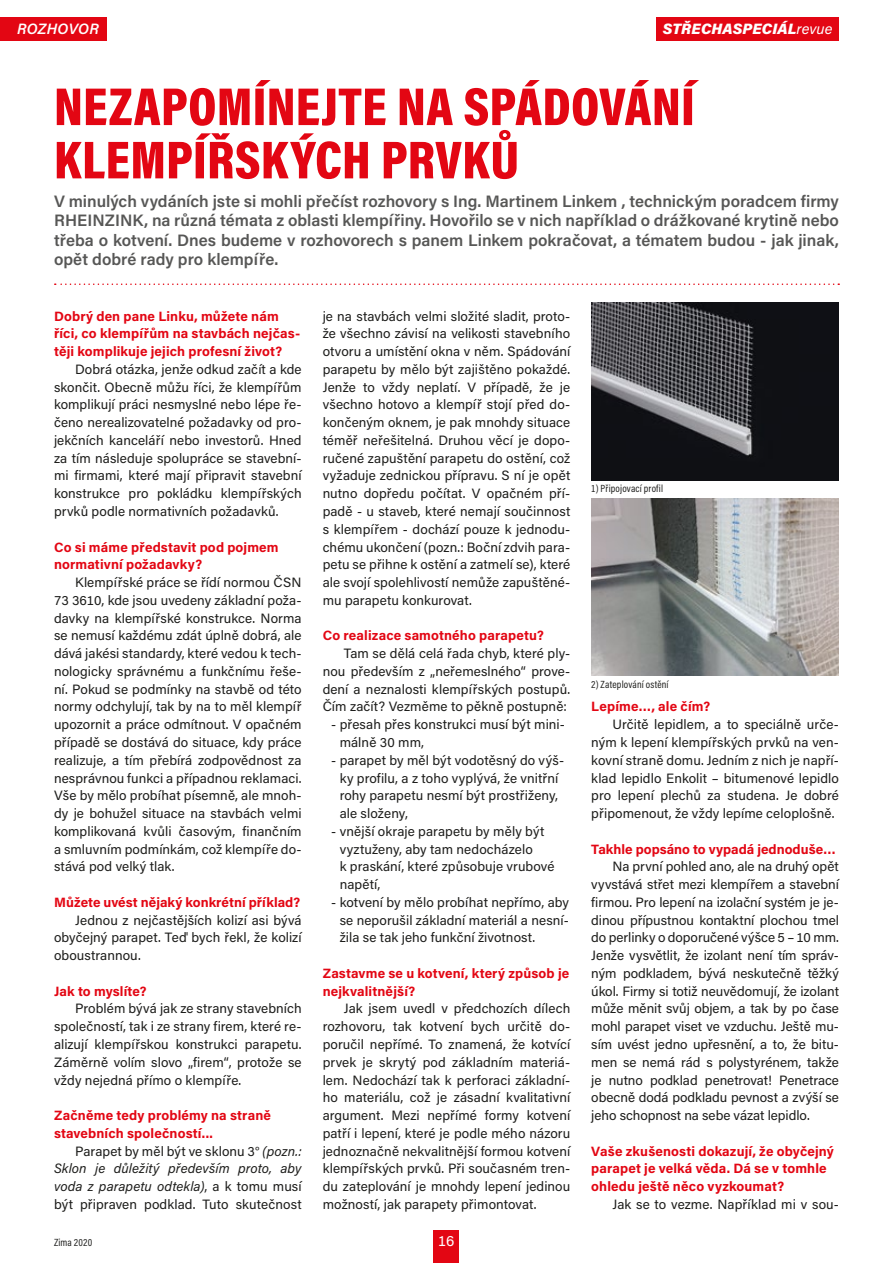
<style>
.page{position:relative;width:893px;height:1263px;background:#fff}
.page>*{position:absolute;margin:0;border:0;box-sizing:border-box;transform-origin:0 0}
.t1{font:900 54px/53.2px "Acumin Pro Cond";letter-spacing:.005em;color:#e30613}
.t2{font:600 16.5px/19.5px "Acumin Pro";color:#575756;text-align:justify}
.t3{font:italic 900 15px "Acumin Pro";letter-spacing:.01em;color:#fff}
.t4{font:italic 600 15px "Acumin Pro";letter-spacing:.015em;color:#fff}
.t5{font:15px "Acumin Pro";color:#fff}
.t6{font:13.5px/17.7px "Acumin Pro";letter-spacing:.005em;color:#1d1d1b;text-align:justify}
.t7{font:700 13.5px/17.7px "Acumin Pro";letter-spacing:.01em;color:#e30613}
.t8{font:10.5px "Acumin Pro Cond";letter-spacing:.015em;color:#1d1d1b}
.s1{font-weight:400}
.s2{font-style:italic}
</style>
<div class="page">
<svg style="left:55px;top:283px;width:784px;height:2px"></svg>
<div style="left:0;top:17px;width:106px;height:23px;background:#e30613"></div>
<div style="left:656px;top:17px;width:183px;height:23px;background:#e30613"></div>
<div style="left:434px;top:1230px;width:25px;height:33px;background:#e30613"></div>
<img style="left:591px;top:303px;width:248px;height:177px">
<img style="left:591px;top:498px;width:248px;height:178px">
<p class="t4" style="left:17px;top:18px;width:83px">ROZHOVOR</p>
<p class="t3" style="left:663px;top:18px;width:171px">STŘECHASPECIÁL<span class="s1">revue</span></p>
<h1 class="t1" style="left:54px;top:79px;width:642px">NEZAPOMÍNEJTE NA SPÁDOVÁNÍ<br>KLEMPÍŘSKÝCH PRVKŮ</h1>
<p class="t2" style="left:54px;top:191px;width:786px">V minulých vydáních jste si mohli přečíst rozhovory s Ing. Martinem Linkem , technickým poradcem firmy RHEINZINK, na různá témata z oblasti klempířiny. Hovořilo se v nich například o drážkované krytině nebo třeba o kotvení. Dnes budeme v rozhovorech s panem Linkem pokračovat, a tématem budou - jak jinak, opět dobré rady pro klempíře.</p>
<p class="t7" style="left:54px;top:306px;width:248px">Dobrý den pane Linku, můžete nám říci, co klempířům na stavbách nejčas&shy;těji komplikuje jejich profesní život?</p>
<p class="t6" style="left:54px;top:360px;width:249px;text-indent:21px">Dobrá otázka, jenže odkud začít a kde skončit. Obecně můžu říci, že klempířům komplikují práci nesmyslné nebo lépe ře&shy;čeno nerealizovatelné požadavky od pro&shy;jekčních kanceláří nebo investorů. Hned za tím následuje spolupráce se stavební&shy;mi firmami, které mají připravit stavební konstrukce pro pokládku klempířských prvků podle normativních požadavků.</p>
<p class="t7" style="left:54px;top:537px;width:226px">Co si máme představit pod pojmem normativní požadavky?</p>
<p class="t6" style="left:54px;top:573px;width:249px;text-indent:21px">Klempířské práce se řídí normou ČSN 73 3610, kde jsou uvedeny základní poža&shy;davky na klempířské konstrukce. Norma se nemusí každému zdát úplně dobrá, ale dává jakési standardy, které vedou k tech&shy;nologicky správnému a funkčnímu řeše&shy;ní. Pokud se podmínky na stavbě od této normy odchylují, tak by na to měl klempíř upozornit a práce odmítnout. V opačném případě se dostává do situace, kdy práce realizuje, a tím přebírá zodpovědnost za nesprávnou funkci a případnou reklamaci.<br>Vše by mělo probíhat písemně, ale mnoh&shy;dy je bohužel situace na stavbách velmi komplikovaná kvůli časovým, finančním a smluvním podmínkám, což klempíře do&shy;stává pod velký tlak.</p>
<p class="t7" style="left:54px;top:893px;width:248px">Můžete uvést nějaký konkrétní příklad?</p>
<p class="t6" style="left:54px;top:910px;width:249px;text-indent:21px">Jednou z nejčastějších kolizí asi bývá obyčejný parapet. Teď bych řekl, že kolizí oboustrannou.</p>
<p class="t7" style="left:54px;top:981px;width:94px">Jak to myslíte?</p>
<p class="t6" style="left:54px;top:999px;width:249px;text-indent:21px">Problém bývá jak ze strany stavebních společností, tak i ze strany firem, které re&shy;alizují klempířskou konstrukci parapetu.<br>Záměrně volím slovo „firem“, protože se vždy nejedná přímo o klempíře.</p>
<p class="t7" style="left:54px;top:1106px;width:219px">Začněme tedy problémy na straně stavebních společností...</p>
<p class="t6" style="left:54px;top:1141px;width:249px;text-indent:21px">Parapet by měl být ve sklonu 3° <span class="s2">(pozn.:<br>Sklon je důležitý především proto, aby voda z parapetu odtekla)</span>, a k tomu musí být připraven podklad. Tuto skutečnost</p>
<p class="t8" style="left:54px;top:1235px;width:40px">Zima 2020</p>
<p class="t6" style="left:323px;top:306px;width:249px">je na stavbách velmi složité sladit, proto&shy;že všechno závisí na velikosti stavebního otvoru a umístění okna v něm. Spádování parapetu by mělo být zajištěno pokaždé.<br>Jenže to vždy neplatí. V případě, že je všechno hotovo a klempíř stojí před do&shy;končeným oknem, je pak mnohdy situace téměř neřešitelná. Druhou věcí je dopo&shy;ručené zapuštění parapetu do ostění, což vyžaduje zednickou přípravu. S ní je opět nutno dopředu počítat. V opačném pří&shy;padě - u staveb, které nemají součinnost s klempířem - dochází pouze k jednodu&shy;chému ukončení (pozn.: Boční zdvih para&shy;petu se přihne k ostění a zatmelí se), které ale svojí spolehlivostí nemůže zapuštěné&shy;mu parapetu konkurovat.</p>
<p class="t7" style="left:323px;top:626px;width:223px">Co realizace samotného parapetu?</p>
<p class="t6" style="left:323px;top:644px;width:249px;text-indent:21px">Tam se dělá celá řada chyb, které ply&shy;nou především z „neřemeslného“ prove&shy;dení a neznalosti klempířských postupů.<br>Čím začít? Vezměme to pěkně postupně:</p>
<p class="t6" style="left:340px;top:715px;width:227px;text-indent:-9px">- přesah přes konstrukci musí být mini&shy;málně 30 mm,</p>
<p class="t6" style="left:340px;top:751px;width:226px;text-align:left;text-indent:-9px">- parapet by měl být vodotěsný do výš&shy;ky profilu, a z toho vyplývá, že vnitřní rohy parapetu nesmí být prostřiženy, ale složeny,</p>
<p class="t6" style="left:340px;top:822px;width:216px;text-align:left;text-indent:-9px">- vnější okraje parapetu by měly být vyztuženy, aby tam nedocházelo<br>k praskání, které způsobuje vrubové napětí,</p>
<p class="t6" style="left:340px;top:893px;width:231px;text-indent:-9px">- kotvení by mělo probíhat nepřímo, aby se neporušil základní materiál a nesní&shy;žila se tak jeho funkční životnost.</p>
<p class="t7" style="left:323px;top:964px;width:248px">Zastavme se u kotvení, který způsob je nejkvalitnější?</p>
<p class="t6" style="left:323px;top:999px;width:249px;text-indent:21px">Jak jsem uvedl v předchozích dílech rozhovoru, tak kotvení bych určitě do&shy;poručil nepřímé. To znamená, že kotvící prvek je skrytý pod základním materiá&shy;lem. Nedochází tak k perforaci základní&shy;ho materiálu, což je zásadní kvalitativní argument. Mezi nepřímé formy kotvení patří i lepení, které je podle mého názoru jednoznačně nekvalitnější formou kotvení klempířských prvků. Při současném tren&shy;du zateplování je mnohdy lepení jedinou možností, jak parapety přimontovat.</p>
<p class="t5" style="left:439px;top:1230px;width:17px">16</p>
<p class="t8" style="left:591px;top:482px;width:73px">1) Připojovací profil</p>
<p class="t8" style="left:591px;top:677px;width:79px">2) Zateplování ostění</p>
<p class="t7" style="left:591px;top:697px;width:120px">Lepíme…, ale čím?</p>
<p class="t6" style="left:591px;top:715px;width:249px;text-indent:21px">Určitě lepidlem, a to speciálně urče&shy;ným k lepení klempířských prvků na ven&shy;kovní straně domu. Jedním z nich je napří&shy;klad lepidlo Enkolit – bitumenové lepidlo pro lepení plechů za studena. Je dobré připomenout, že vždy lepíme celoplošně.</p>
<p class="t7" style="left:591px;top:839px;width:246px">Takhle popsáno to vypadá jednoduše…</p>
<p class="t6" style="left:591px;top:857px;width:249px;text-indent:21px">Na první pohled ano, ale na druhý opět vyvstává střet mezi klempířem a stavební firmou. Pro lepení na izolační systém je je&shy;dinou přípustnou kontaktní plochou tmel do perlinky o doporučené výšce 5 – 10 mm.<br>Jenže vysvětlit, že izolant není tím správ&shy;ným podkladem, bývá neskutečně těžký úkol. Firmy si totiž neuvědomují, že izolant může měnit svůj objem, a tak by po čase mohl parapet viset ve vzduchu. Ještě mu&shy;sím uvést jedno upřesnění, a to, že bitu&shy;men se nemá rád s polystyrénem, takže je nutno podklad penetrovat! Penetrace obecně dodá podkladu pevnost a zvýší se jeho schopnost na sebe vázat lepidlo.</p>
<p class="t7" style="left:591px;top:1141px;width:244px">Vaše zkušenosti dokazují, že obyčejný parapet je velká věda. Dá se v tomhle ohledu ještě něco vyzkoumat?</p>
<p class="t6" style="left:612px;top:1195px;width:228px">Jak se to vezme. Například mi v sou-</p>
</div>
